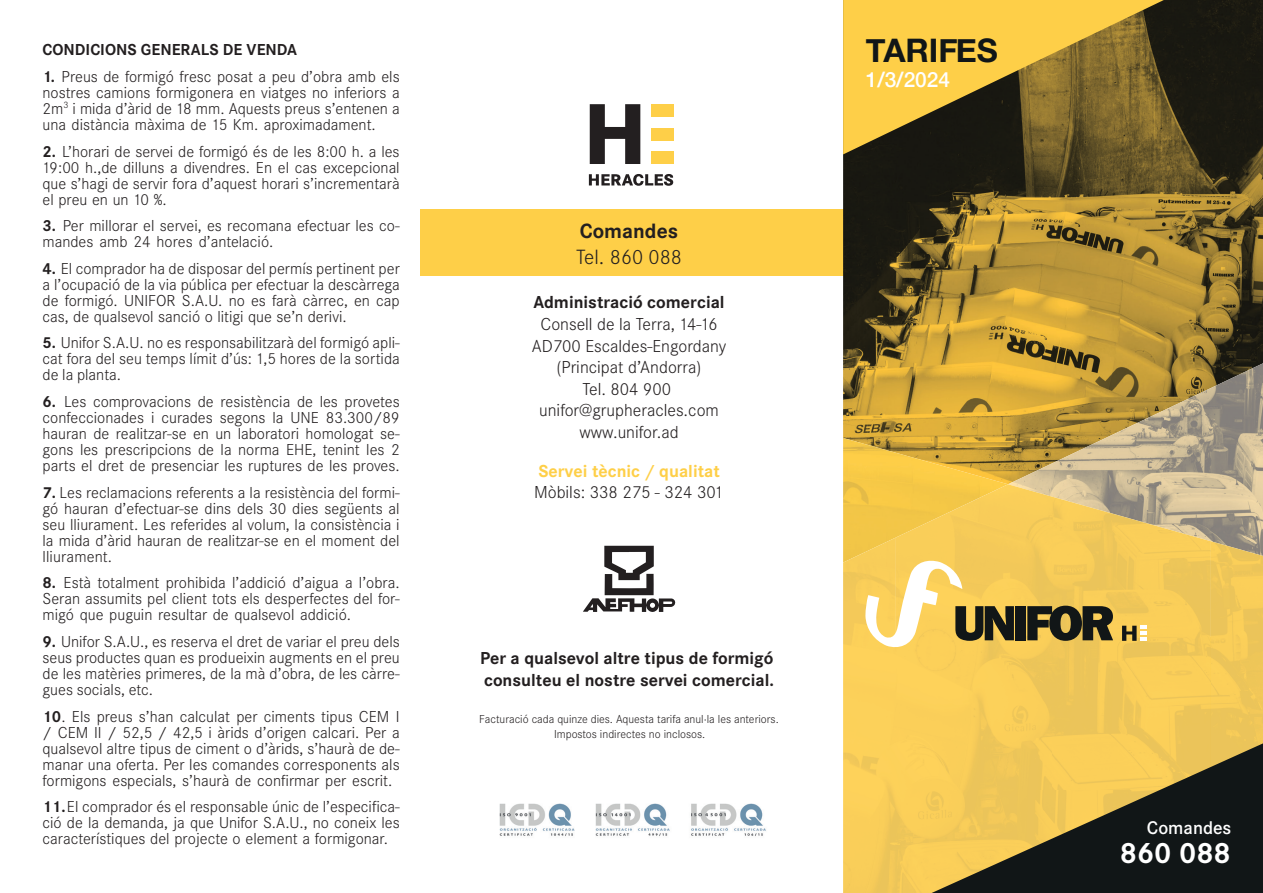
<style>
.page{position:relative;width:1263px;height:893px;background:#fff}
.page>*{position:absolute;margin:0;border:0;box-sizing:border-box;transform-origin:0 0}
.t1{font:700 32.4px "Helvetica Neue";color:#111617}
.t2{font:700 30.3px "Corporate S";color:#fff}
.t3{font:300 21.45px "Corporate S";color:#231f20}
.t4{font:700 21.45px "Corporate S";color:#231f20}
.t5{font:500 20.85px "Helvetica Neue";color:#fff}
.t6{font:600 19.05px "Corporate S";color:#fff}
.t7{font:300 18px/21.6px "Corporate S";color:#231f20;text-align:center}
.t8{font:700 18px/21.6px "Corporate S";color:#231f20}
.t9{font:700 18px "Corporate S";color:#fecf48}
.t10{font:300 16.5px/16px "Corporate S";color:#231f20;text-align:justify}
.t11{font:700 16.5px "Corporate S";color:#231f20}
.t12{font:300 12px/15px "Corporate S";color:#231f20;text-align:center}
.s1{font-weight:700}
</style>
<div class="page">
<div style="left:420px;top:209px;width:423px;height:67px;background:#fecf48"></div>
<img style="left:843px;top:0;width:420px;height:460px">
<img style="left:1161px;top:363px;width:102px;height:178px">
<img style="left:1059px;top:412px;width:102px;height:85px">
<img style="left:1008px;top:460px;width:51px;height:37px">
<svg style="left:589px;top:174px;width:84px;height:12px"></svg>
<svg style="left:590px;top:104px;width:50px;height:60px"></svg>
<div style="left:652px;top:104px;width:22px;height:13px;background:#fecf48"></div>
<div style="left:652px;top:128px;width:22px;height:12px;background:#fecf48"></div>
<div style="left:652px;top:152px;width:22px;height:12px;background:#fecf48"></div>
<svg style="left:583px;top:546px;width:92px;height:66px"></svg>
<img style="left:843px;top:438px;width:165px;height:100px">
<img style="left:895px;top:484px;width:158px;height:252px">
<img style="left:1053px;top:497px;width:158px;height:239px">
<img style="left:843px;top:538px;width:53px;height:355px">
<img style="left:1210px;top:541px;width:53px;height:195px">
<svg style="left:865px;top:559px;width:149px;height:91px"></svg>
<div style="left:1015px;top:606px;width:11px;height:34px;background:#111617"></div>
<svg style="left:1027px;top:606px;width:86px;height:35px;background:#524a2a"></svg>
<svg style="left:1122px;top:626px;width:24px;height:15px"></svg>
<svg style="left:894px;top:736px;width:369px;height:157px;background:#937d3c"></svg>
<img style="left:499px;top:803px;width:267px;height:33px">
<svg style="left:843px;top:0;width:356px;height:154px;background:#a08432"></svg>
<p class="t11" style="left:43px;top:40px;width:256px">CONDICIONS GENERALS DE VENDA</p>
<p class="t10" style="left:43px;top:69px;width:359px"><span class="s1">1.</span> Preus de formigó fresc posat a peu d’obra amb els nostres camions formigonera en viatges no inferiors a 2m<sup>3</sup> i mida d’àrid de 18 mm. Aquests preus s’entenen a una distància màxima de 15 Km. aproximadament.</p>
<p class="t10" style="left:43px;top:143px;width:359px"><span class="s1">2.</span> L’horari de servei de formigó és de les 8:00 h. a les 19:00 h.,de dilluns a divendres. En el cas excepcional que s’hagi de servir fora d’aquest horari s’incrementarà el preu en un 10 %.</p>
<p class="t10" style="left:43px;top:218px;width:359px"><span class="s1">3.</span> Per millorar el servei, es recomana efectuar les co&shy;mandes amb 24 hores d’antelació.</p>
<p class="t10" style="left:43px;top:260px;width:359px"><span class="s1">4.</span> El comprador ha de disposar del permís pertinent per a l’ocupació de la via pública per efectuar la descàrrega de formigó. UNIFOR S.A.U. no es farà càrrec, en cap cas, de qualsevol sanció o litigi que se’n derivi.</p>
<p class="t10" style="left:43px;top:335px;width:359px"><span class="s1">5.</span> Unifor S.A.U. no es responsabilitzarà del formigó apli&shy;cat fora del seu temps límit d’ús: 1,5 hores de la sortida de la planta.</p>
<p class="t10" style="left:43px;top:394px;width:359px"><span class="s1">6.</span> Les comprovacions de resistència de les provetes confeccionades i curades segons la UNE 83.300/89 hauran de realitzar-se en un laboratori homologat se&shy;gons les prescripcions de la norma EHE, tenint les 2 parts el dret de presenciar les ruptures de les proves.</p>
<p class="t10" style="left:43px;top:484px;width:359px"><span class="s1">7.</span> Les reclamacions referents a la resistència del formi&shy;gó hauran d’efectuar-se dins dels 30 dies següents al seu lliurament. Les referides al volum, la consistència i la mida d’àrid hauran de realitzar-se en el moment del lliurament.</p>
<p class="t10" style="left:43px;top:575px;width:359px"><span class="s1">8.</span> Està totalment prohibida l’addició d’aigua a l’obra.<br>Seran assumits pel client tots els desperfectes del for&shy;migó que puguin resultar de qualsevol addició.</p>
<p class="t10" style="left:43px;top:634px;width:359px"><span class="s1">9.</span> Unifor S.A.U., es reserva el dret de variar el preu dels seus productes quan es produeixin augments en el preu de les matèries primeres, de la mà d’obra, de les càrre&shy;gues socials, etc.</p>
<p class="t10" style="left:43px;top:708px;width:359px"><span class="s1">10</span>. Els preus s’han calculat per ciments tipus CEM I / CEM II / 52,5 / 42,5 i àrids d’origen calcari. Per a qualsevol altre tipus de ciment o d’àrids, s’haurà de de&shy;manar una oferta. Per les comandes corresponents als formigons especials, s’haurà de confirmar per escrit.</p>
<p class="t10" style="left:43px;top:799px;width:359px"><span class="s1">11.</span>El comprador és el responsable únic de l’especifica&shy;ció de la demanda, ja que Unifor S.A.U., no coneix les característiques del projecte o element a formigonar.</p>
<h3 class="t4" style="left:580px;top:219px;width:100px">Comandes</h3>
<h3 class="t3" style="left:576px;top:245px;width:107px">Tel. 860 088</h3>
<p class="t8" style="left:533px;top:292px;width:193px">Administració comercial</p>
<p class="t7" style="left:532px;top:313px;width:196px">Consell de la Terra, 14-16<br>AD700 Escaldes-Engordany (Principat d’Andorra)<br>Tel. 804 900 unifor@grupheracles.com www.unifor.ad</p>
<p class="t9" style="left:538px;top:460px;width:183px">Servei tècnic / qualitat</p>
<p class="t7" style="left:534px;top:482px;width:191px">Mòbils: 338 275 - 324 301</p>
<p class="t8" style="left:480px;top:648px;width:295px">Per a qualsevol altre tipus de formigó consulteu el nostre servei comercial.</p>
<p class="t12" style="left:479px;top:711px;width:301px">Facturació cada quinze dies. Aquesta tarifa anul·la les anteriors.<br>Impostos indirectes no inclosos.</p>
<h1 class="t1" style="left:866px;top:25px;width:134px">TARIFES</h1>
<p class="t5" style="left:866px;top:63px;width:86px">1/3/2024</p>
<p class="t6" style="left:1147px;top:816px;width:86px">Comandes</p>
<h2 class="t2" style="left:1120px;top:836px;width:113px">860 088</h2>
</div>
